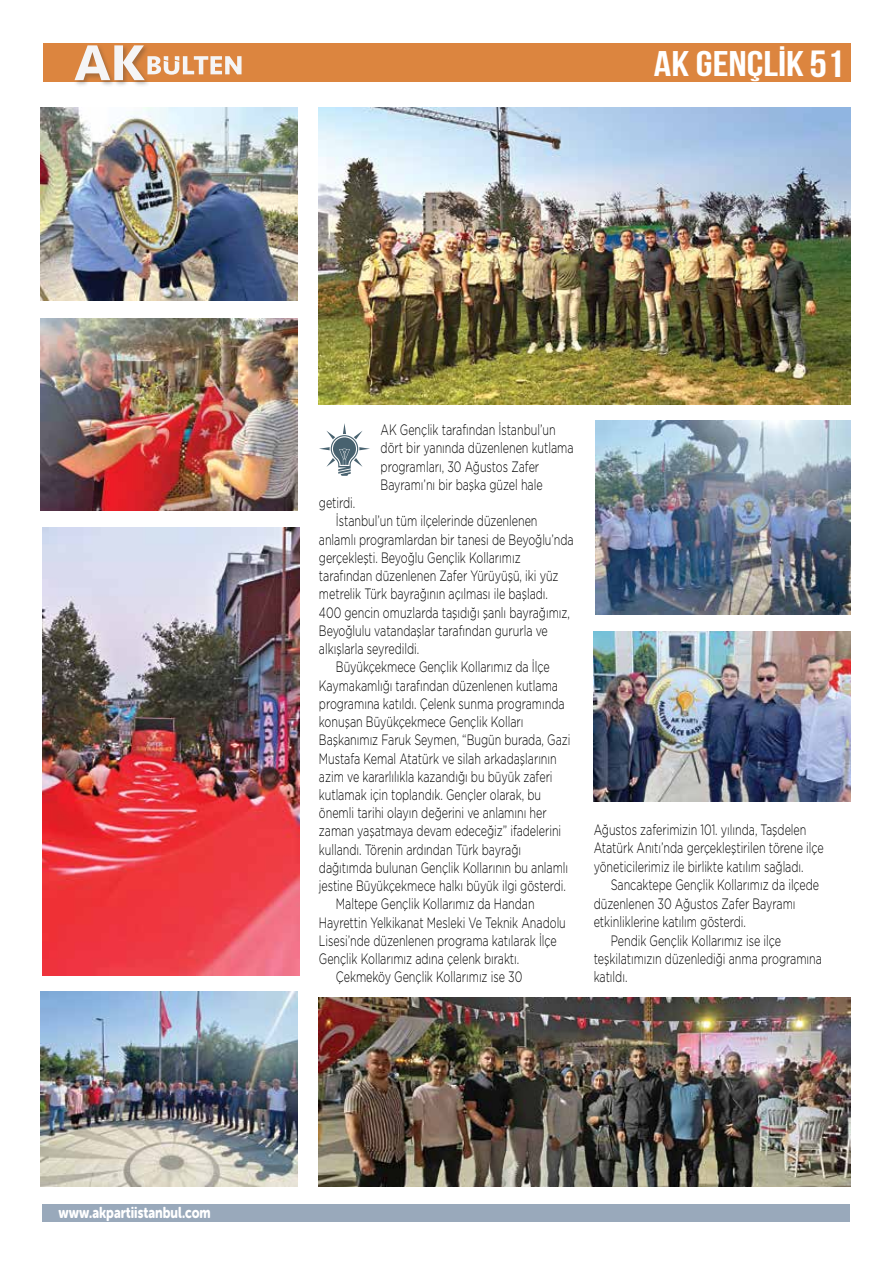
<style>
.page{position:relative;width:893px;height:1263px;background:#fff}
.page>*{position:absolute;margin:0;border:0;box-sizing:border-box;transform-origin:0 0}
.t1{font:700 35.7px "Bebas Neue";color:#fff;scale:1.21 1}
.t2{font:15.6px "Museo Sans Rounded 900";color:#fff;scale:.8 1}
.t3{font:300 15px/18.3px "Gotham";letter-spacing:-.005em;color:#000;scale:.72 1}
.s1{font-size:37.95px}
</style>
<div class="page">
<div style="left:43px;top:1204px;width:807px;height:17px;background:#99a9bb"></div>
<div style="left:43px;top:43px;width:807px;height:39px;background:#dc853f"></div>
<img style="left:74px;top:80px;width:74px;height:5px">
<svg style="left:74px;top:45px;width:168px;height:35px"></svg>
<img style="left:43px;top:527px;width:256px;height:449px">
<img style="left:41px;top:318px;width:257px;height:193px">
<img style="left:41px;top:107px;width:257px;height:193px">
<img style="left:595px;top:421px;width:255px;height:194px">
<img style="left:41px;top:992px;width:257px;height:194px">
<img style="left:594px;top:631px;width:256px;height:170px">
<img style="left:319px;top:997px;width:531px;height:189px">
<img style="left:319px;top:107px;width:531px;height:298px">
<svg style="left:319px;top:423px;width:51px;height:53px"></svg>
<h1 class="t1" style="left:654px;top:44px;width:159px">AK GENÇLİK <span class="s1">51</span></h1>
<p class="t2" style="left:59px;top:1204px;width:192px">www.akpartiistanbul.com</p>
<p class="t3" style="left:381px;top:420px;width:270px">AK Gençlik tarafından İstanbul’un dört bir yanında düzenlenen kutlama programları, 30 Ağustos Zafer Bayramı’nı bir başka güzel hale</p>
<p class="t3" style="left:319px;top:493px;width:52px">getirdi.</p>
<p class="t3" style="left:336px;top:511px;width:282px">İstanbul’un tüm ilçelerinde düzenlenen</p>
<p class="t3" style="left:319px;top:530px;width:356px">anlamlı programlardan bir tanesi de Beyoğlu’nda</p>
<p class="t3" style="left:319px;top:548px;width:282px">gerçekleşti. Beyoğlu Gençlik Kollarımız</p>
<p class="t3" style="left:319px;top:566px;width:334px">tarafından düzenlenen Zafer Yürüyüşü, iki yüz</p>
<p class="t3" style="left:319px;top:584px;width:320px">metrelik Türk bayrağının açılması ile başladı.</p>
<p class="t3" style="left:319px;top:603px;width:350px">400 gencin omuzlarda taşıdığı şanlı bayrağımız,</p>
<p class="t3" style="left:319px;top:621px;width:320px">Beyoğlulu vatandaşlar tarafından gururla ve</p>
<p class="t3" style="left:319px;top:639px;width:141px">alkışlarla seyredildi.</p>
<p class="t3" style="left:336px;top:657px;width:299px">Büyükçekmece Gençlik Kollarımız da İlçe</p>
<p class="t3" style="left:319px;top:676px;width:334px">Kaymakamlığı tarafından düzenlenen kutlama</p>
<p class="t3" style="left:319px;top:694px;width:343px">programına katıldı. Çelenk sunma programında</p>
<p class="t3" style="left:319px;top:712px;width:286px">konuşan Büyükçekmece Gençlik Kolları</p>
<p class="t3" style="left:319px;top:730px;width:351px">Başkanımız Faruk Seymen, “Bugün burada, Gazi</p>
<p class="t3" style="left:319px;top:749px;width:332px">Mustafa Kemal Atatürk ve silah arkadaşlarının</p>
<p class="t3" style="left:319px;top:767px;width:326px">azim ve kararlılıkla kazandığı bu büyük zaferi</p>
<p class="t3" style="left:319px;top:785px;width:310px">kutlamak için toplandık. Gençler olarak, bu</p>
<p class="t3" style="left:319px;top:803px;width:318px">önemli tarihi olayın değerini ve anlamını her</p>
<p class="t3" style="left:319px;top:822px;width:338px">zaman yaşatmaya devam edeceğiz” ifadelerini</p>
<p class="t3" style="left:319px;top:840px;width:282px">kullandı. Törenin ardından Türk bayrağı</p>
<p class="t3" style="left:319px;top:858px;width:348px">dağıtımda bulunan Gençlik Kollarının bu anlamlı</p>
<p class="t3" style="left:319px;top:876px;width:345px">jestine Büyükçekmece halkı büyük ilgi gösterdi.</p>
<p class="t3" style="left:336px;top:894px;width:278px">Maltepe Gençlik Kollarımız da Handan</p>
<p class="t3" style="left:319px;top:913px;width:345px">Hayrettin Yelkikanat Mesleki Ve Teknik Anadolu</p>
<p class="t3" style="left:319px;top:931px;width:332px">Lisesi’nde düzenlenen programa katılarak İlçe</p>
<p class="t3" style="left:319px;top:949px;width:280px">Gençlik Kollarımız adına çelenk bıraktı.</p>
<p class="t3" style="left:336px;top:967px;width:261px">Çekmeköy Gençlik Kollarımız ise 30</p>
<p class="t3" style="left:594px;top:820px;width:321px">Ağustos zaferimizin 101. yılında, Taşdelen<br>Atatürk Anıtı’nda gerçekleştirilen törene ilçe yöneticilerimiz ile birlikte katılım sağladı.</p>
<p class="t3" style="left:611px;top:875px;width:291px">Sancaktepe Gençlik Kollarımız da ilçede</p>
<p class="t3" style="left:594px;top:894px;width:282px">düzenlenen 30 Ağustos Zafer Bayramı</p>
<p class="t3" style="left:594px;top:912px;width:213px">etkinliklerine katılım gösterdi.</p>
<p class="t3" style="left:611px;top:931px;width:238px">Pendik Gençlik Kollarımız ise ilçe</p>
<p class="t3" style="left:594px;top:949px;width:319px">teşkilatımızın düzenlediği anma programına</p>
<p class="t3" style="left:594px;top:967px;width:48px">katıldı.</p>
</div>
